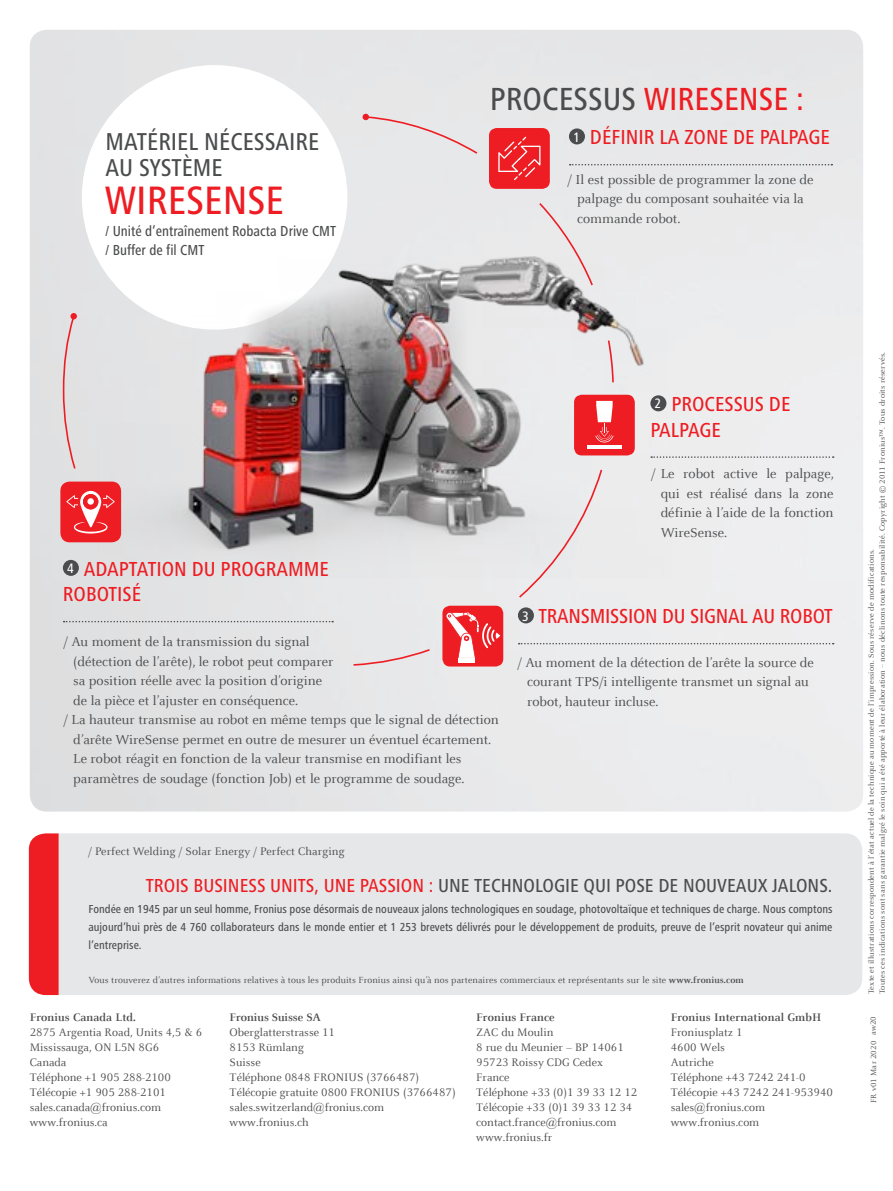
<style>
.page{position:relative;width:893px;height:1191px;background:#fff}
.page>*{position:absolute;margin:0;border:0;box-sizing:border-box;transform-origin:0 0}
.t1{font:500 condensed 41.1px "Frutiger Next LTW1 G";color:#ee1d23}
.t2{font:500 condensed 33.15px "Frutiger Next LTW1 G";color:#ee1d23}
.t3{font:500 condensed 25.2px/25.5px "Frutiger Next LTW1 G";color:#4b4c4d}
.t4{font:500 condensed 21px/25.5px "Frutiger Next LTW1 G";color:#ee1d23}
.t5{font:500 condensed 19.5px "Frutiger Next LTW1 G";color:#4b4c4d}
.t6{font:500 condensed 15px/19.2px "Frutiger Next LTW1 G";color:#4b4c4d}
.t7{font:14.25px/19.5px "Celeste Offc Pro";color:#4b4c4d}
.t8{font:12px/15px "Celeste Offc Pro";color:#4b4c4d}
.t9{font:500 condensed 12px/18px "Frutiger Next LTW1 G";color:#4b4c4d;text-align:justify}
.t10{font:700 12px "Celeste Offc Pro";letter-spacing:.01em;color:#4b4c4d}
.t11{font:9.75px "Celeste Offc Pro";letter-spacing:.01em;color:#4b4c4d}
.t12{font:8.25px/11.2px "Celeste Offc Pro";letter-spacing:.02em;color:#4b4c4d}
.s1{color:#4b4c4d}
.s2{font-size:14.1px;color:#fff}
.s3{color:#ee1d23}
.s4{font-weight:700}
</style>
<div class="page">
<div style="left:59px;top:833px;width:803px;height:162px;background:#e6e7e9"></div>
<div style="left:29px;top:833px;width:30px;height:162px;background:#ee1d23"></div>
<img style="left:30px;top:30px;width:833px;height:781px">
<div style="left:82px;top:65px;width:265px;height:264px;background:#fff;border-radius:50%"></div>
<img style="left:97px;top:232px;width:574px;height:346px">
<svg style="left:62px;top:314px;width:15px;height:156px;background:#e2cccd"></svg>
<div style="left:70px;top:313px;width:7px;height:6px;background:#ee1d23;border-radius:50%"></div>
<svg style="left:363px;top:114px;width:116px;height:41px;background:#e7dedf"></svg>
<svg style="left:538px;top:201px;width:56px;height:86px;background:#dfd8d9"></svg>
<svg style="left:607px;top:339px;width:8px;height:45px"></svg>
<div style="left:517px;top:468px;width:86px;height:131px;background:#eaeaeb"></div>
<svg style="left:352px;top:648px;width:80px;height:18px"></svg>
<div style="left:574px;top:395px;width:61px;height:60px;background:#ee1d23;border-radius:8px"></div>
<svg style="left:595px;top:401px;width:18px;height:41px"></svg>
<hr style="left:587px;top:445px;width:35px;height:4px;background:#fff">
<div style="left:60px;top:481px;width:61px;height:61px;background:#ee1d23;border-radius:9px"></div>
<svg style="left:66px;top:490px;width:49px;height:44px"></svg>
<div style="left:489px;top:128px;width:61px;height:61px;background:#ee1d23;border-radius:8px"></div>
<svg style="left:498px;top:137px;width:42px;height:43px"></svg>
<div style="left:442px;top:605px;width:61px;height:61px;background:#ee1d23;border-radius:8px"></div>
<svg style="left:446px;top:612px;width:54px;height:46px"></svg>
<hr style="left:458px;top:659px;width:17px;height:4px;background:#fff">
<svg style="left:570px;top:164px;width:262px;height:1px"></svg>
<div style="left:569px;top:128px;width:16px;height:16px;background:#4b4c4d;border-radius:50%"></div>
<svg style="left:64px;top:621px;width:269px;height:1px"></svg>
<div style="left:63px;top:560px;width:16px;height:16px;background:#4b4c4d;border-radius:50%"></div>
<svg style="left:519px;top:643px;width:315px;height:1px"></svg>
<div style="left:518px;top:607px;width:16px;height:16px;background:#4b4c4d;border-radius:50%"></div>
<svg style="left:651px;top:456px;width:183px;height:2px"></svg>
<div style="left:650px;top:395px;width:16px;height:16px;background:#4b4c4d;border-radius:50%"></div>
<h3 class="t3" style="left:106px;top:129px;width:215px">MATÉRIEL NÉCESSAIRE<br>AU SYSTÈME</h3>
<h1 class="t1" style="left:105px;top:177px;width:181px">WIRESENSE</h1>
<p class="t6" style="left:106px;top:221px;width:232px">/ Unité d’entraînement Robacta Drive CMT / Buffer de fil CMT</p>
<h2 class="t2" style="left:490px;top:80px;width:316px"><span class="s1">PROCESSUS</span> WIRESENSE :</h2>
<h3 class="t4" style="left:573px;top:125px;width:258px"><span class="s2">1</span> DÉFINIR LA ZONE DE PALPAGE</h3>
<p class="t7" style="left:577px;top:169px;width:238px;text-indent:-9px">/ Il est possible de programmer la zone de palpage du composant souhaitée via la commande robot.</p>
<h3 class="t4" style="left:63px;top:556px;width:268px"><span class="s2">4</span> ADAPTATION DU PROGRAMME<br>ROBOTISÉ</h3>
<p class="t7" style="left:64px;top:632px;width:247px">/ Au moment de la transmission du signal</p>
<p class="t7" style="left:73px;top:651px;width:262px">(détection de l’arête), le robot peut comparer</p>
<p class="t7" style="left:73px;top:671px;width:250px">sa position réelle avec la position d’origine</p>
<p class="t7" style="left:73px;top:690px;width:227px">de la pièce et l’ajuster en conséquence.</p>
<p class="t7" style="left:64px;top:710px;width:436px">/ La hauteur transmise au robot en même temps que le signal de détection</p>
<p class="t7" style="left:73px;top:729px;width:420px">d’arête WireSense permet en outre de mesurer un éventuel écartement.</p>
<p class="t7" style="left:73px;top:749px;width:390px">Le robot réagit en fonction de la valeur transmise en modifiant les</p>
<p class="t7" style="left:73px;top:768px;width:393px">paramètres de soudage (fonction Job) et le programme de soudage.</p>
<h3 class="t4" style="left:650px;top:391px;width:142px"><span class="s2">2</span> PROCESSUS DE<br>PALPAGE</h3>
<p class="t7" style="left:661px;top:464px;width:175px;text-align:justify;text-indent:-9px">/ Le robot active le palpage, qui est réalisé dans la zone définie à l’aide de la fonction WireSense.</p>
<h3 class="t4" style="left:522px;top:603px;width:312px"><span class="s2">3</span> TRANSMISSION DU SIGNAL AU ROBOT</h3>
<p class="t7" style="left:527px;top:652px;width:288px;text-indent:-9px">/ Au moment de la détection de l’arête la source de courant TPS/i intelligente transmet un signal au robot, hauteur incluse.</p>
<p class="t8" style="left:88px;top:843px;width:258px">/ Perfect Welding / Solar Energy / Perfect Charging</p>
<h3 class="t5" style="left:146px;top:874px;width:688px"><span class="s3">Trois Business uniTs, une PAssion :</span> une Technologie qui Pose de nouveAux jAlons.</h3>
<p class="t9" style="left:88px;top:900px;width:746px">Fondée en 1945 par un seul homme, Fronius pose désormais de nouveaux jalons technologiques en soudage, photovoltaïque et techniques de charge. nous comptons aujourd’hui près de 4 760 collaborateurs dans le monde entier et 1 253 brevets délivrés pour le développement de produits, preuve de l’esprit novateur qui anime l’entreprise.</p>
<p class="t11" style="left:88px;top:974px;width:657px">Vous trouverez d’autres informations relatives à tous les produits Fronius ainsi qu’à nos partenaires commerciaux et représentants sur le site <span class="s4">www.fronius.com</span></p>
<p class="t10" style="left:30px;top:1009px;width:108px">Fronius Canada Ltd.</p>
<p class="t8" style="left:30px;top:1024px;width:174px">2875 Argentia Road, Units 4,5 &amp; 6<br>Mississauga, ON L5N 8G6<br>Canada<br>Téléphone +1 905 288-2100<br>Télécopie +1 905 288-2101 sales.canada@fronius.com www.fronius.ca</p>
<p class="t10" style="left:230px;top:1009px;width:93px">Fronius Suisse SA</p>
<p class="t8" style="left:230px;top:1024px;width:228px">Oberglatterstrasse 11<br>8153 Rümlang<br>Suisse<br>Téléphone 0848 FRONIUS (3766487)<br>Télécopie gratuite 0800 FRONIUS (3766487) sales.switzerland@fronius.com www.fronius.ch</p>
<p class="t10" style="left:476px;top:1009px;width:80px">Fronius France</p>
<p class="t8" style="left:476px;top:1024px;width:163px">ZAC du Moulin<br>8 rue du Meunier – BP 14061<br>95723 Roissy CDG Cedex<br>France<br>Téléphone +33 (0)1 39 33 12 12<br>Télécopie +33 (0)1 39 33 12 34 contact.france@fronius.com www.fronius.fr</p>
<p class="t10" style="left:671px;top:1009px;width:152px">Fronius International GmbH</p>
<p class="t8" style="left:671px;top:1024px;width:164px">Froniusplatz 1<br>4600 Wels<br>Autriche<br>Téléphone +43 7242 241-0<br>Télécopie +43 7242 241-953940 sales@fronius.com www.fronius.com</p>
<p class="t12" style="left:865px;top:994px;width:643px;rotate:-90deg">Texte et illustrations correspondent à l’état actuel de la technique au moment de l’impression. Sous réserve de modifications.<br>Toutes ces indications sont sans garantie malgré le soin qui a été apporté à leur élaboration – nous déclinons toute responsabilité. Copyright © 2011 Fronius™. Tous droits réservés.</p>
<p class="t12" style="left:868px;top:1103px;width:89px;rotate:-90deg">FR v01 Mar 2020 aw20</p>
</div>
